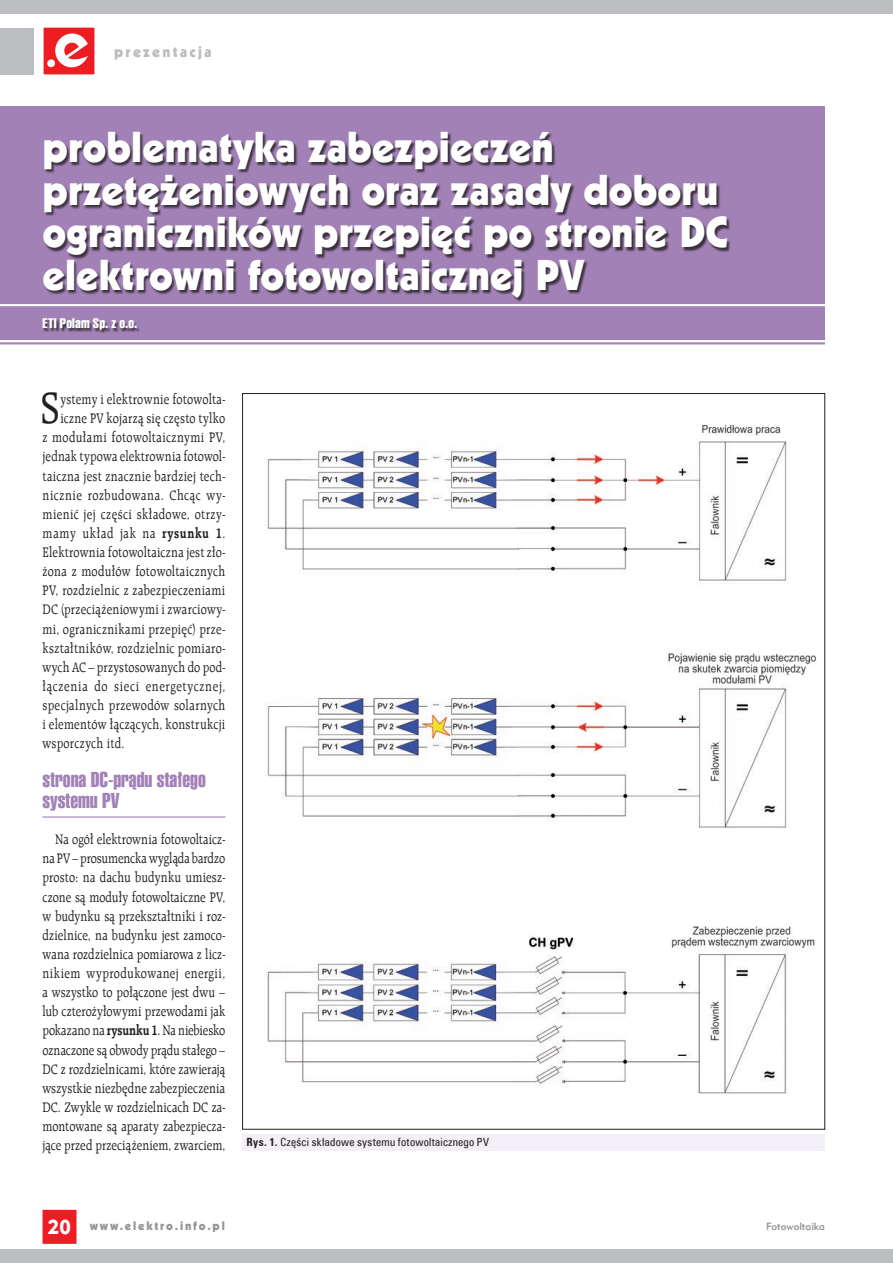
<style>
.page{position:relative;width:893px;height:1263px;background:#fff}
.page>*{position:absolute;margin:0;border:0;box-sizing:border-box;transform-origin:0 0}
.t1{font:47.85px "Raleigh EU";color:#231f20;scale:.82 1}
.t2{font:42px/42.5px "Geometric 231 Hv EU";color:#fff}
.t3{font:21px/21.3px "Swis 911 X Cm EU";color:#a181b6;scale:1.1 1}
.t4{font:15px "Geometric 231 Hv EU";letter-spacing:.15em;color:#bcbdc0}
.t5{font:14.85px/19.2px "Raleigh EU";letter-spacing:.025em;color:#231f20;text-align:justify;scale:.82 1}
.t6{font:14.85px "Raleigh EU";letter-spacing:.05em;color:#231f20;scale:.82 1}
.t7{font:14.85px "Raleigh EU";letter-spacing:.06em;color:#231f20;scale:.82 1}
.t8{font:13.5px "Swis 911 Cm EU";letter-spacing:.015em;color:#fff}
.t9{font:12px "Geometric 231 Hv EU";letter-spacing:.15em;color:#939598}
.t10{font:11.25px "Zurich Cn EU";letter-spacing:.02em;color:#231f20}
.t11{font:10.5px "Geometric 415 Md EU";color:#939598}
.s1{font-weight:700}
.s2{font-family:"Geometric 415 Blk EU";font-size:19.8px;color:#fff}
</style>
<div class="page">
<div style="left:0;top:0;width:893px;height:14px;background:#bcbdc0"></div>
<div style="left:0;top:28px;width:34px;height:46px;background:#bcbdc0"></div>
<div style="left:40px;top:1208px;width:39px;height:38px;background:#ee1d23;border:2px solid #fff"></div>
<div style="left:41px;top:26px;width:56px;height:51px;background:#ee1d23;border:2px solid #fff"></div>
<svg style="left:47px;top:33px;width:41px;height:35px"></svg>
<div style="left:0;top:1249px;width:893px;height:14px;background:#bcbdc0"></div>
<hr style="left:43px;top:816px;width:182px;height:2px;background:#a181b6">
<div style="left:0;top:106px;width:825px;height:234px;background:#a181b6"></div>
<hr style="left:0;top:304px;width:825px;height:2px;background:#fff">
<hr style="left:0;top:342px;width:825px;height:2px;background:#a181b6">
<div style="left:43px;top:132px;width:688px;height:201px;background:#231f20;opacity:.8"></div>
<div style="left:242px;top:1134px;width:583px;height:16px;background:#f2eff6"></div>
<img style="left:267px;top:424px;width:550px;height:670px">
<p class="t4" style="left:114px;top:42px;width:99px">prezentacja</p>
<h2 class="t2" style="left:43px;top:125px;width:688px">problematyka zabezpieczeń przetężeniowych oraz zasady doboru ograniczników przepięć po stronie DC elektrowni fotowoltaicznej PV</h2>
<p class="t8" style="left:43px;top:315px;width:96px">ETI Polam Sp. z o.o.</p>
<h1 class="t1" style="left:41px;top:379px;width:24px">S</h1>
<p class="t5" style="left:60px;top:389px;width:203px">ystemy i elektrownie fotowolta-</p>
<p class="t5" style="left:60px;top:408px;width:203px">iczne PV kojarzą się często tylko</p>
<p class="t5" style="left:43px;top:428px;width:224px">z modułami fotowoltaicznymi PV,</p>
<p class="t5" style="left:43px;top:447px;width:224px">jednak typowa elektrownia fotowol-</p>
<p class="t5" style="left:43px;top:466px;width:224px">taiczna jest znacznie bardziej tech-</p>
<p class="t5" style="left:43px;top:485px;width:224px">nicznie rozbudowana. Chcąc wy-</p>
<p class="t5" style="left:43px;top:504px;width:224px">mienić jej części składowe, otrzy-</p>
<p class="t7" style="left:43px;top:524px;width:224px">mamy układ jak na <span class="s1">rysunku 1</span>.</p>
<p class="t5" style="left:43px;top:542px;width:224px">Elektrownia fotowoltaiczna jest zło-</p>
<p class="t5" style="left:43px;top:561px;width:224px">żona z modułów fotowoltaicznych</p>
<p class="t5" style="left:43px;top:581px;width:224px">PV, rozdzielnic z zabezpieczeniami</p>
<p class="t5" style="left:43px;top:600px;width:224px">DC (przeciążeniowymi i zwarciowy-</p>
<p class="t5" style="left:43px;top:619px;width:224px">mi, ogranicznikami przepięć) prze-</p>
<p class="t5" style="left:43px;top:638px;width:224px">kształtników, rozdzielnic pomiaro-</p>
<p class="t5" style="left:43px;top:657px;width:224px">wych AC – przystosowanych do pod-</p>
<p class="t6" style="left:43px;top:677px;width:224px">łączenia do sieci energetycznej,</p>
<p class="t5" style="left:43px;top:695px;width:224px">specjalnych przewodów solarnych</p>
<p class="t5" style="left:43px;top:715px;width:224px">i elementów łączących, konstrukcji</p>
<p class="t5" style="left:43px;top:734px;width:101px">wsporczych itd.</p>
<h3 class="t3" style="left:43px;top:769px;width:150px">strona DC-prądu stałego systemu PV</h3>
<p class="t5" style="left:43px;top:829px;width:224px;text-indent:13px">Na ogół elektrownia fotowoltaicz&shy;na PV – prosumencka wygląda bardzo prosto: na dachu budynku umiesz&shy;czone są moduły fotowoltaiczne PV, w budynku są przekształtniki i roz&shy;dzielnice, na budynku jest zamoco&shy;wana rozdzielnica pomiarowa z licz&shy;nikiem wyprodukowanej energii, a wszystko to połączone jest dwu – lub czterożyłowymi przewodami jak pokazano na <span class="s1">rysunku 1</span>. Na niebiesko oznaczone są obwody prądu stałego – DC z rozdzielnicami, które zawierają wszystkie niezbędne zabezpieczenia DC. Zwykle w rozdzielnicach DC za&shy;montowane są aparaty zabezpiecza&shy;jące przed przeciążeniem, zwarciem,</p>
<p class="t10" style="left:247px;top:1135px;width:244px"><span class="s1">Rys. 1.</span> Części składowe systemu fotowoltaicznego PV</p>
<p class="t9" style="left:48px;top:1218px;width:178px"><span class="s2">20</span> www.elektro.info.pl</p>
<p class="t11" style="left:766px;top:1220px;width:60px">Fotowoltaika</p>
</div>
